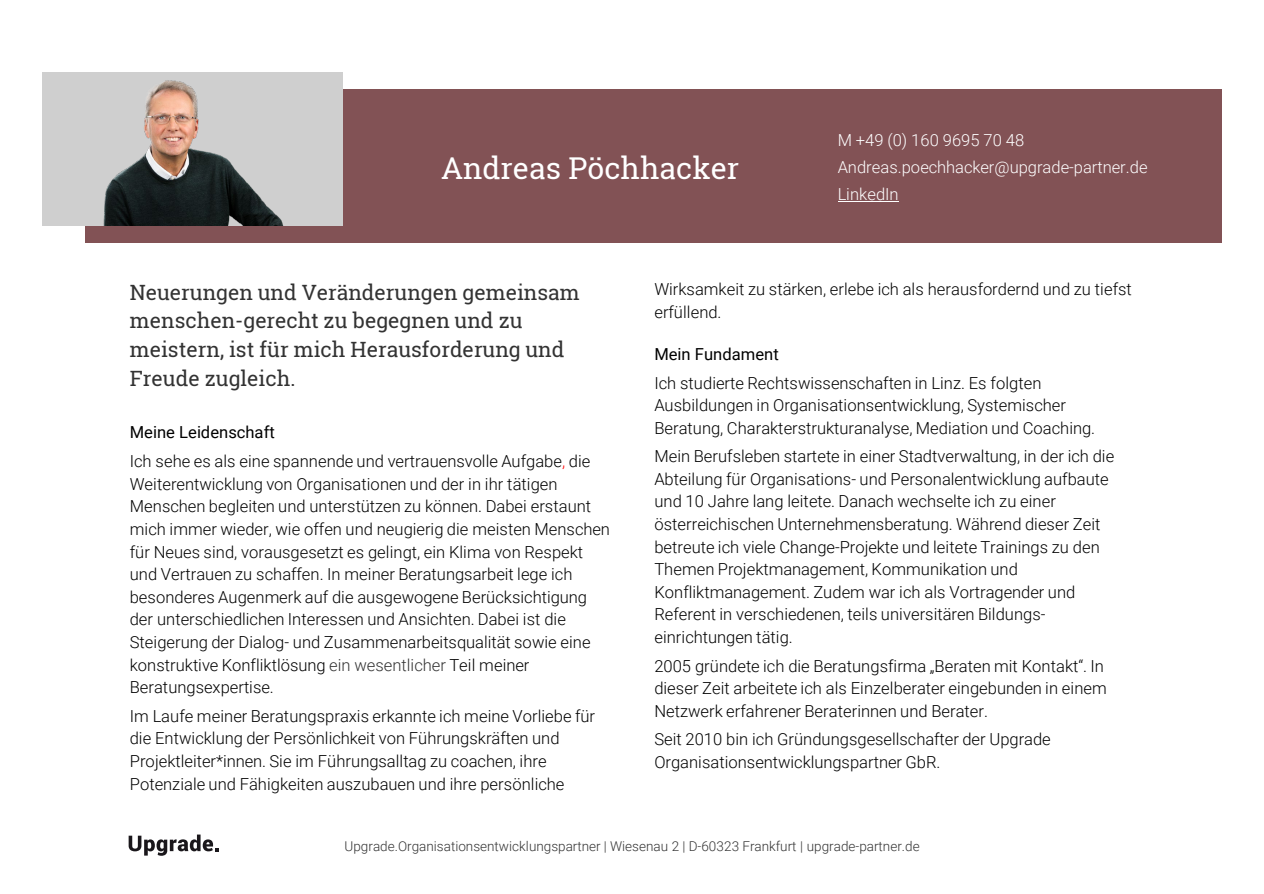
<style>
.page{position:relative;width:1264px;height:894px;background:#fff}
.page>*{position:absolute;margin:0;border:0;box-sizing:border-box;transform-origin:0 0}
.t1{font:30px "Roboto Slab";color:#fff}
.t2{font:21px/28.7px "Roboto Slab";color:#333}
.t3{font:300 16.5px/22.6px "Roboto";color:#000}
.t4{font:300 16.5px "Roboto";color:#fff}
.t5{font:16.5px "Roboto";color:#000}
.Slide{font:300 13.5px "Roboto";color:#333}
.s1{color:#f00}
.s2{color:#333}
</style>
<div class="page">
<svg style="left:129px;top:834px;width:90px;height:21px"></svg>
<div style="left:85px;top:89px;width:1136px;height:153px;background:#825255"></div>
<div style="left:42px;top:72px;width:300px;height:153px;background:#cfcfcf"></div>
<hr style="left:837px;top:201px;width:61px;height:1px;background:#fff">
<img style="left:103px;top:80px;width:180px;height:145px">
<h1 class="t1" style="left:441px;top:147px;width:299px">Andreas Pöchhacker</h1>
<p class="t4" style="left:837px;top:129px;width:188px">M +49 (0) 160 9695 70 48</p>
<p class="t4" style="left:837px;top:156px;width:311px">Andreas.poechhacker@upgrade-partner.de</p>
<p class="t4" style="left:837px;top:183px;width:62px">LinkedIn</p>
<p class="t2" style="left:130px;top:277px;width:451px">Neuerungen und Veränderungen gemeinsam menschen-gerecht zu begegnen und zu meistern, ist für mich Herausforderung und Freude zugleich.</p>
<p class="t5" style="left:130px;top:420px;width:146px">Meine Leidenschaft</p>
<p class="t3" style="left:130px;top:449px;width:481px">Ich sehe es als eine spannende und vertrauensvolle Aufgabe<span class="s1">,</span> die Weiterentwicklung von Organisationen und der in ihr tätigen Menschen begleiten und unterstützen zu können. Dabei erstaunt mich immer wieder, wie offen und neugierig die meisten Menschen für Neues sind, vorausgesetzt es gelingt, ein Klima von Respekt und Vertrauen zu schaffen. In meiner Beratungsarbeit lege ich besonderes Augenmerk auf die ausgewogene Berücksichtigung der unterschiedlichen Interessen und Ansichten. Dabei ist die Steigerung der Dialog- und Zusammenarbeitsqualität sowie eine konstruktive Konfliktlösung <span class="s2">ein wesentlicher</span> Teil meiner Beratungsexpertise.</p>
<p class="t3" style="left:130px;top:704px;width:467px">Im Laufe meiner Beratungspraxis erkannte ich meine Vorliebe für die Entwicklung der Persönlichkeit von Führungskräften und Projektleiter*innen. Sie im Führungsalltag zu coachen, ihre Potenziale und Fähigkeiten auszubauen und ihre persönliche</p>
<p class="t3" style="left:654px;top:277px;width:479px">Wirksamkeit zu stärken, erlebe ich als herausfordernd und zu tiefst erfüllend.</p>
<p class="t5" style="left:654px;top:342px;width:126px">Mein Fundament</p>
<p class="t3" style="left:654px;top:371px;width:442px">Ich studierte Rechtswissenschaften in Linz. Es folgten<br>Ausbildungen in Organisationsentwicklung, Systemischer<br>Beratung, Charakterstrukturanalyse, Mediation und Coaching.</p>
<p class="t3" style="left:654px;top:444px;width:461px">Mein Berufsleben startete in einer Stadtverwaltung, in der ich die Abteilung für Organisations- und Personalentwicklung aufbaute und 10 Jahre lang leitete. Danach wechselte ich zu einer österreichischen Unternehmensberatung. Während dieser Zeit betreute ich viele Change-Projekte und leitete Trainings zu den Themen Projektmanagement, Kommunikation und Konfliktmanagement. Zudem war ich als Vortragender und Referent in verschiedenen, teils universitären Bildungs&shy;einrichtungen tätig.</p>
<p class="t3" style="left:654px;top:653px;width:454px">2005 gründete ich die Beratungsfirma „Beraten mit Kontakt“. In dieser Zeit arbeitete ich als Einzelberater eingebunden in einem<br>Netzwerk erfahrener Beraterinnen und Berater.</p>
<p class="t3" style="left:654px;top:727px;width:398px">Seit 2010 bin ich Gründungsgesellschafter der Upgrade<br>Organisationsentwicklungspartner GbR.</p>
<p class="Slide" style="left:344px;top:836px;width:576px">Upgrade.Organisationsentwicklungspartner | Wiesenau 2 | D-60323 Frankfurt | upgrade-partner.de</p>
</div>
